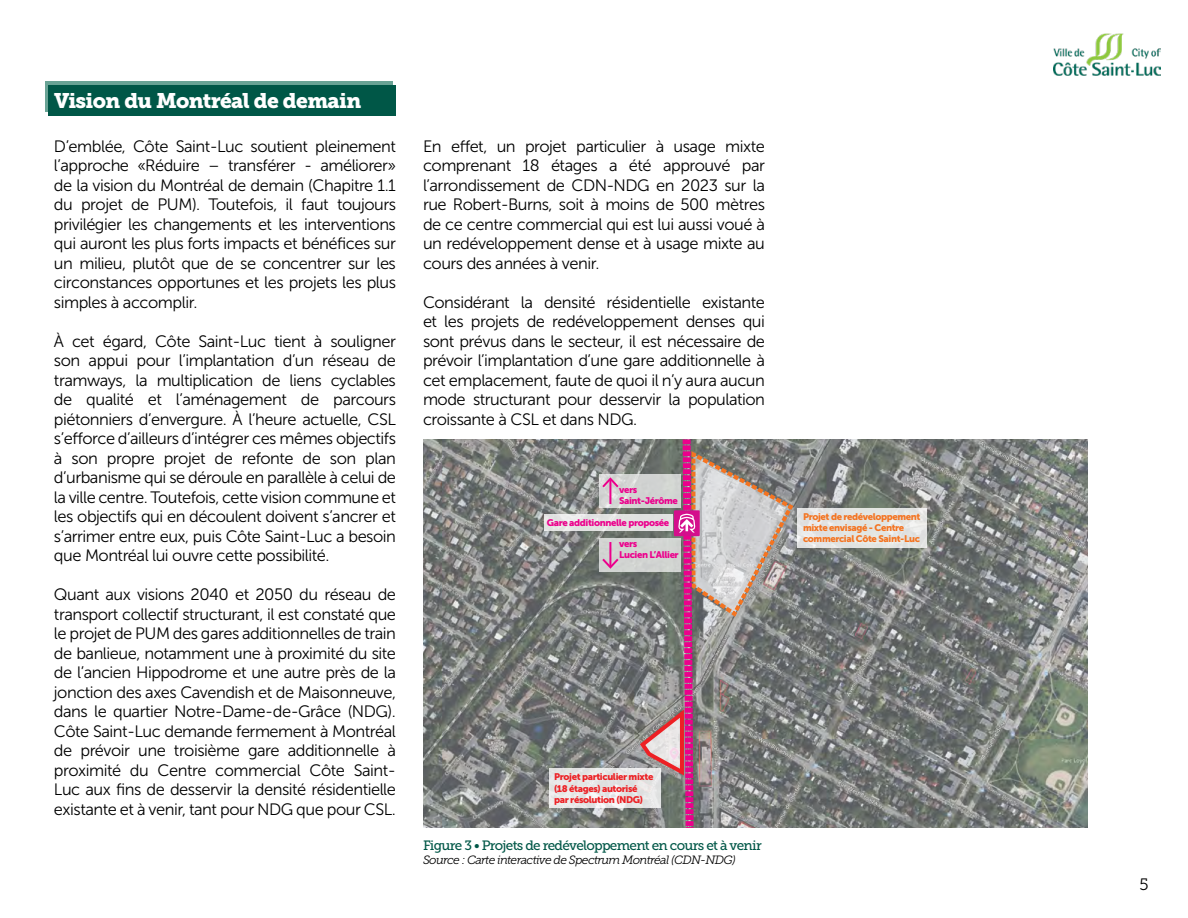
<style>
.page{position:relative;width:1188px;height:918px;background:#fff}
.page>*{position:absolute;margin:0;border:0;box-sizing:border-box;transform-origin:0 0}
.t1{font:21px "Museo Slab 900";letter-spacing:-.03em;color:#fff}
.t2{font:16.5px/19.5px "Museo Sans 300";letter-spacing:-.03em;color:#000;text-align:justify}
.t3{font:16.5px "Museo Slab 300";color:#000}
.t4{font:13.5px "Museo Slab 500";letter-spacing:-.05em;color:#005747}
.t5{font:italic 12px "Museo Slab 300";letter-spacing:-.05em;color:#000}
.t6{font:9.6px/11.4px "Museo Sans 900";letter-spacing:-.04em;color:#f47421}
.t7{font:9.6px/11.4px "Museo Sans 900";letter-spacing:-.04em;color:#ec008c}
.t8{font:9.6px/11.4px "Museo Sans 900";letter-spacing:-.04em;color:#ed2024}
</style>
<div class="page">
<img style="left:1053px;top:33px;width:108px;height:43px">
<svg style="left:423px;top:440px;width:665px;height:387px;background:#7f8280"></svg>
<svg style="left:544px;top:514px;width:93px;height:17px;background:#e4e5e4"></svg>
<svg style="left:599px;top:475px;width:38px;height:33px"></svg>
<svg style="left:549px;top:769px;width:88px;height:39px;background:#e6e7e6"></svg>
<div style="left:599px;top:539px;width:81px;height:33px;background:#d2d4d2"></div>
<svg style="left:637px;top:440px;width:159px;height:387px;background:#9c9093"></svg>
<hr style="left:609px;top:479px;width:2px;height:25px;background:#ec008c">
<svg style="left:602px;top:477px;width:17px;height:10px"></svg>
<hr style="left:609px;top:542px;width:2px;height:25px;background:#ec008c">
<svg style="left:602px;top:559px;width:17px;height:10px"></svg>
<div style="left:798px;top:508px;width:129px;height:40px;background:#e3e5e2"></div>
<svg style="left:45px;top:81px;width:348px;height:31px;background:#559486"></svg>
<div style="left:48px;top:86px;width:348px;height:30px;background:#005747"></div>
<p class="t1" style="left:54px;top:88px;width:309px">Vision du Montréal de demain</p>
<p class="t2" style="left:54px;top:136px;width:344px">D’emblée, Côte Saint-Luc soutient pleinement l’approche « Réduire – transférer - améliorer » de la vision du Montréal de demain (Chapitre 1.1 du projet de PUM). Toutefois, il faut toujours privilégier les changements et les interventions qui auront les plus forts impacts et bénéfices sur un milieu, plutôt que de se concentrer sur les circonstances opportunes et les projets les plus simples à accomplir.</p>
<p class="t2" style="left:54px;top:331px;width:344px">À cet égard, Côte Saint-Luc tient à souligner son appui pour l’implantation d’un réseau de tramways, la multiplication de liens cyclables de qualité et l’aménagement de parcours piétonniers d’envergure. À l’heure actuelle, CSL s’efforce d’ailleurs d’intégrer ces mêmes objectifs à son propre projet de refonte de son plan d’urbanisme qui se déroule en parallèle à celui de la ville centre. Toutefois, cette vision commune et les objectifs qui en découlent doivent s’ancrer et s’arrimer entre eux, puis Côte Saint-Luc a besoin que Montréal lui ouvre cette possibilité.</p>
<p class="t2" style="left:54px;top:585px;width:344px">Quant aux visions 2040 et 2050 du réseau de transport collectif structurant, il est constaté que le projet de PUM des gares additionnelles de train de banlieue, notamment une à proximité du site de l’ancien Hippodrome et une autre près de la jonction des axes Cavendish et de Maisonneuve, dans le quartier Notre-Dame-de-Grâce (NDG).<br>Côte Saint-Luc demande fermement à Montréal de prévoir une troisième gare additionnelle à proximité du Centre commercial Côte Saint-Luc aux fins de desservir la densité résidentielle existante et à venir, tant pour NDG que pour CSL.</p>
<p class="t2" style="left:423px;top:136px;width:344px">En effet, un projet particulier à usage mixte comprenant 18 étages a été approuvé par l’arrondissement de CDN-NDG en 2023 sur la rue Robert-Burns, soit à moins de 500 mètres de ce centre commercial qui est lui aussi voué à un redéveloppement dense et à usage mixte au cours des années à venir.</p>
<p class="t2" style="left:423px;top:293px;width:344px">Considérant la densité résidentielle existante et les projets de redéveloppement denses qui sont prévus dans le secteur, il est nécessaire de prévoir l’implantation d’une gare additionnelle à cet emplacement, faute de quoi il n’y aura aucun mode structurant pour desservir la population croissante à CSL et dans NDG.</p>
<p class="t7" style="left:619px;top:484px;width:60px">vers<br>Saint-Jérôme</p>
<p class="t7" style="left:547px;top:517px;width:124px">Gare additionnelle proposée</p>
<p class="t7" style="left:619px;top:538px;width:61px">vers<br>Lucien L’Allier</p>
<p class="t8" style="left:554px;top:771px;width:101px">Projet particulier mixte (18 étages) autorisé par résolution (NDG)</p>
<p class="t4" style="left:423px;top:837px;width:340px">Figure 3 • Projets de redéveloppement en cours et à venir</p>
<p class="t5" style="left:423px;top:853px;width:314px">Source : Carte interactive de Spectrum Montréal (CDN-NDG)</p>
<p class="t6" style="left:803px;top:511px;width:119px">Projet de redéveloppement mixte envisagé - Centre commercial Côte Saint-Luc</p>
<p class="t3" style="left:1139px;top:875px;width:11px">5</p>
</div>
